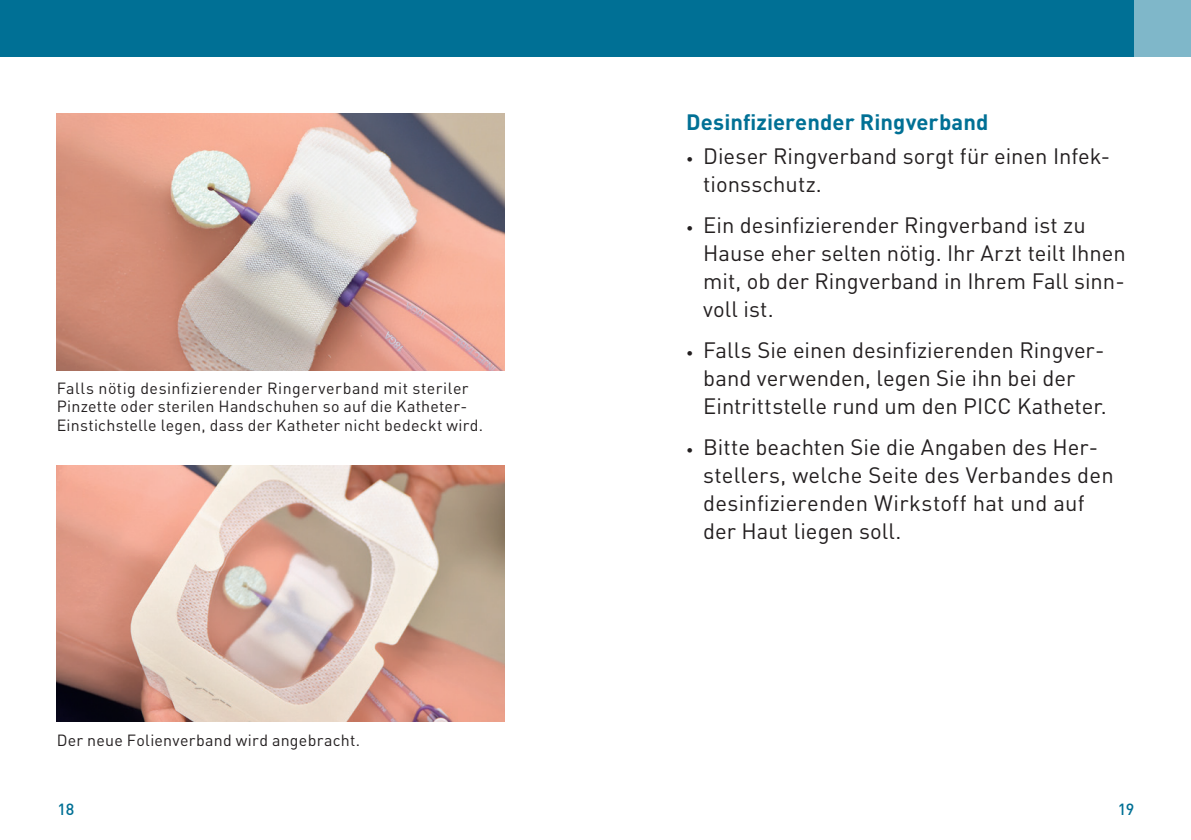
<style>
.page{position:relative;width:1191px;height:840px;background:#fff}
.page>*{position:absolute;margin:0;border:0;box-sizing:border-box;transform-origin:0 0}
.t1{font:22px/28px "DIN Pro";color:#231f20}
.t2{font:700 22px "DIN Pro";letter-spacing:.005em;color:#007095}
.t3{font:16px/18.8px "DIN Pro";letter-spacing:.02em;color:#231f20}
.t4{font:500 16px "DIN Pro";color:#007095}
.s1{font-size:14px}
</style>
<div class="page">
<div style="left:0;top:0;width:1191px;height:57px;background:#007095"></div>
<div style="left:1134px;top:0;width:57px;height:61px;background:#7fb7c9"></div>
<img style="left:57px;top:113px;width:448px;height:257px">
<img style="left:57px;top:465px;width:448px;height:256px">
<p class="t3" style="left:57px;top:377px;width:428px">Falls nötig desinfizierender Ringerverband mit steriler<br>Pinzette oder sterilen Handschuhen so auf die Katheter-<br>Einstichstelle legen, dass der Katheter nicht bedeckt wird.</p>
<p class="t3" style="left:57px;top:729px;width:305px">Der neue Folienverband wird angebracht.</p>
<p class="t2" style="left:686px;top:107px;width:304px">Desinfizierender Ringverband</p>
<p class="t1" style="left:703px;top:141px;width:408px;text-indent:-17px"><span class="s1">•</span> Dieser Ringverband sorgt für einen Infek&shy;tionsschutz.</p>
<p class="t1" style="left:703px;top:210px;width:424px;text-indent:-17px"><span class="s1">•</span> Ein desinfizierender Ringverband ist zu Hause eher selten nötig. Ihr Arzt teilt Ihnen mit, ob der Ringverband in Ihrem Fall sinn&shy;voll ist.</p>
<p class="t1" style="left:703px;top:335px;width:405px;text-indent:-17px"><span class="s1">•</span> Falls Sie einen desinfizierenden Ringver&shy;band verwenden, legen Sie ihn bei der<br>Eintrittstelle rund um den PICC Katheter.</p>
<p class="t1" style="left:703px;top:431px;width:412px;text-indent:-17px"><span class="s1">•</span> Bitte beachten Sie die Angaben des Her&shy;stellers, welche Seite des Verbandes den desinfizierenden Wirkstoff hat und auf der Haut liegen soll.</p>
<p class="t4" style="left:58px;top:797px;width:18px">18</p>
<p class="t4" style="left:1117px;top:797px;width:18px">19</p>
</div>
